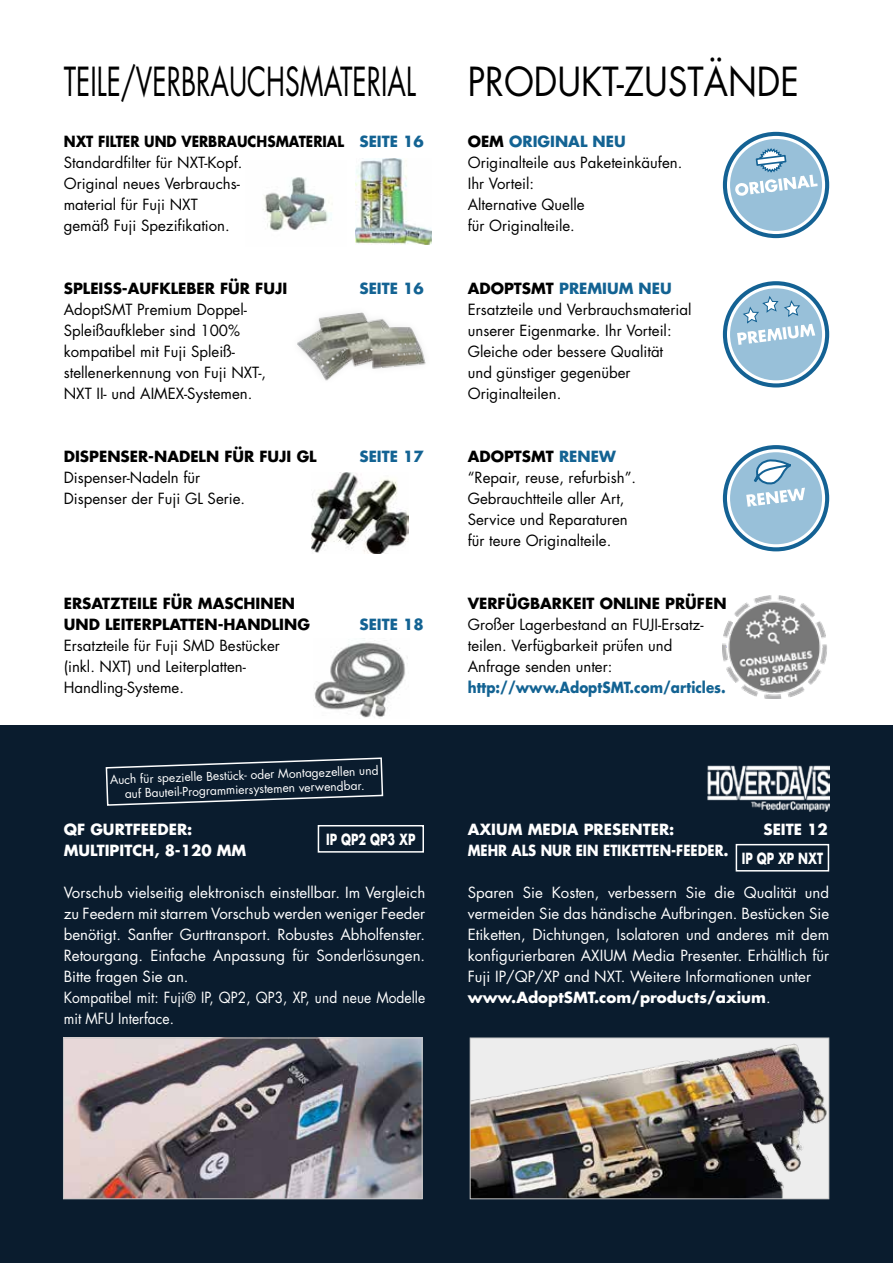
<style>
.page{position:relative;width:893px;height:1263px;background:#fff}
.page>*{position:absolute;margin:0;border:0;box-sizing:border-box;transform-origin:0 0}
.t1{font:39px "Futura";color:#000;scale:.68 1}
.t2{font:39px "Futura";color:#000;scale:.89 1}
.t3{font:15px/21px "Futura";color:#000}
.t4{font:15px/21px "Futura";color:#fff}
.t5{font:700 15px/21px "Futura";color:#000}
.t6{font:700 15px/21px "Futura";color:#fff}
.t7{font:700 15px "Futura";color:#136393;scale:.9 1}
.t8{font:700 15px "Futura";color:#fff;scale:.87 1}
.t9{font:700 15px "Futura";color:#136393}
.t10{font:700 15px "Futura";color:#fff;scale:.75 1}
.t11{font:12px/14.4px "Futura";color:#fff;text-align:center}
.s1{font-weight:700}
.s2{font-weight:700;color:#136393}
</style>
<div class="page">
<div style="left:0;top:725px;width:893px;height:538px;background:#0a1c2e"></div>
<div style="left:318px;top:825px;width:106px;height:28px;border:2px solid #fff"></div>
<img style="left:65px;top:1039px;width:355px;height:158px">
<div style="left:63px;top:1037px;width:359px;height:162px;border:1px solid #c6c6c6"></div>
<img style="left:472px;top:1040px;width:355px;height:157px">
<div style="left:470px;top:1037px;width:359px;height:162px;border:1px solid #c6c6c6"></div>
<div style="left:736px;top:844px;width:93px;height:27px;border:2px solid #fff"></div>
<svg style="left:105px;top:757px;width:279px;height:49px"></svg>
<img style="left:263px;top:177px;width:70px;height:54px">
<img style="left:355px;top:159px;width:77px;height:86px">
<img style="left:297px;top:312px;width:129px;height:69px">
<img style="left:311px;top:472px;width:98px;height:81px">
<img style="left:314px;top:638px;width:94px;height:80px">
<div style="left:723px;top:132px;width:106px;height:106px;border:4px solid #146294;border-radius:50%"></div>
<div style="left:730px;top:139px;width:92px;height:92px;background:#98c0d9;border-radius:50%"></div>
<svg style="left:735px;top:147px;width:83px;height:49px"></svg>
<div style="left:723px;top:281px;width:106px;height:106px;border:4px solid #146294;border-radius:50%"></div>
<div style="left:730px;top:288px;width:92px;height:92px;background:#98c0d9;border-radius:50%"></div>
<svg style="left:737px;top:296px;width:78px;height:49px"></svg>
<div style="left:723px;top:445px;width:106px;height:106px;border:4px solid #146294;border-radius:50%"></div>
<div style="left:730px;top:452px;width:92px;height:92px;background:#98c0d9;border-radius:50%"></div>
<svg style="left:746px;top:458px;width:59px;height:49px"></svg>
<img style="left:723px;top:595px;width:104px;height:103px">
<img style="left:707px;top:765px;width:122px;height:46px">
<h1 class="t1" style="left:64px;top:55px;width:519px">TEILE/VERBRAUCHSMATERIAL</h1>
<p class="t3" style="left:64px;top:130px;width:362px"><span class="s1">NXT FILTER UND VERBRAUCHSMATERIAL</span> <span class="s2">SEITE 16<br></span>Standardfilter für NXT-Kopf.<br>Original neues Verbrauchs-<br>material für Fuji NXT<br>gemäß Fuji Spezifikation.</p>
<p class="t5" style="left:64px;top:277px;width:225px">SPLEISS-AUFKLEBER FÜR FUJI</p>
<p class="t9" style="left:359px;top:278px;width:66px">SEITE 16</p>
<p class="t3" style="left:64px;top:298px;width:204px">AdoptSMT Premium Doppel-<br>Spleißaufkleber sind 100% kompatibel mit Fuji Spleiß&shy;stellenerkennung von Fuji NXT-,<br>NXT II- und AIMEX-Systemen.</p>
<p class="t5" style="left:64px;top:445px;width:254px">DISPENSER-NADELN FÜR FUJI GL</p>
<p class="t9" style="left:359px;top:446px;width:66px">SEITE 17</p>
<p class="t3" style="left:64px;top:466px;width:183px">Dispenser-Nadeln für<br>Dispenser der Fuji GL Serie.</p>
<p class="t5" style="left:64px;top:592px;width:248px">ERSATZTEILE FÜR MASCHINEN<br>UND LEITERPLATTEN-HANDLING</p>
<p class="t3" style="left:64px;top:634px;width:218px">Ersatzteile für Fuji SMD Bestücker (inkl. NXT) und Leiterplatten-<br>Handling-Systeme.</p>
<p class="t9" style="left:359px;top:614px;width:66px">SEITE 18</p>
<p class="t11" style="left:110px;top:772px;width:270px;rotate:-2deg">Auch für spezielle Bestück- oder Montagezellen und auf Bauteil-Programmiersystemen verwendbar.</p>
<p class="t6" style="left:64px;top:818px;width:184px">QF GURTFEEDER:<br>MULTIPITCH, 8-120 MM</p>
<p class="t4" style="left:64px;top:882px;width:363px">Vorschub vielseitig elektronisch einstellbar. Im Vergleich zu Feedern mit starrem Vorschub werden weniger Feeder benötigt. Sanfter Gurttransport. Robustes Abholfenster.<br>Retourgang. Einfache Anpassung für Sonderlösungen.<br>Bitte fragen Sie an.<br>Kompatibel mit: Fuji® IP, QP2, QP3, XP, und neue Modelle mit MFU Interface.</p>
<p class="t10" style="left:326px;top:829px;width:120px">IP QP2 QP3 XP</p>
<h1 class="t2" style="left:468px;top:55px;width:374px">PRODUKT-ZUSTÄNDE</h1>
<p class="t3" style="left:468px;top:130px;width:216px"><span class="s1">OEM</span> <span class="s2">ORIGINAL NEU<br></span>Originalteile aus Paketeinkäufen.<br>Ihr Vorteil:<br>Alternative Quelle<br>für Originalteile.</p>
<p class="t3" style="left:468px;top:277px;width:225px"><span class="s1">ADOPTSMT</span> <span class="s2">PREMIUM NEU<br></span>Ersatzteile und Verbrauchsmaterial unserer Eigenmarke. Ihr Vorteil:<br>Gleiche oder bessere Qualität<br>und günstiger gegenüber<br>Originalteilen.</p>
<p class="t3" style="left:468px;top:445px;width:170px"><span class="s1">ADOPTSMT</span> <span class="s2">RENEW </span>“Repair, reuse, refurbish”.<br>Gebrauchtteile aller Art,<br>Service und Reparaturen für teure Originalteile.</p>
<p class="t5" style="left:468px;top:592px;width:260px">VERFÜGBARKEIT ONLINE PRÜFEN</p>
<p class="t3" style="left:468px;top:613px;width:237px">Großer Lagerbestand an FUJI-Ersatz&shy;teilen. Verfügbarkeit prüfen und<br>Anfrage senden unter:</p>
<p class="t7" style="left:468px;top:677px;width:288px">http://www.AdoptSMT.com/articles.</p>
<p class="t6" style="left:468px;top:818px;width:208px">AXIUM MEDIA PRESENTER:</p>
<p class="t6" style="left:763px;top:818px;width:66px">SEITE 12</p>
<p class="t8" style="left:468px;top:840px;width:301px">MEHR ALS NUR EIN ETIKETTEN-FEEDER.</p>
<p class="t4" style="left:468px;top:882px;width:363px">Sparen Sie Kosten, verbessern Sie die Qualität und vermeiden Sie das händische Aufbringen. Bestücken Sie Etiketten, Dichtungen, Isolatoren und anderes mit dem konfigurierbaren AXIUM Media Presenter. Erhältlich für Fuji IP/QP/XP and NXT. Weitere Informationen unter <span class="s1">www.AdoptSMT.com/products/axium</span>.</p>
<p class="t10" style="left:742px;top:848px;width:110px">IP QP XP NXT</p>
</div>
